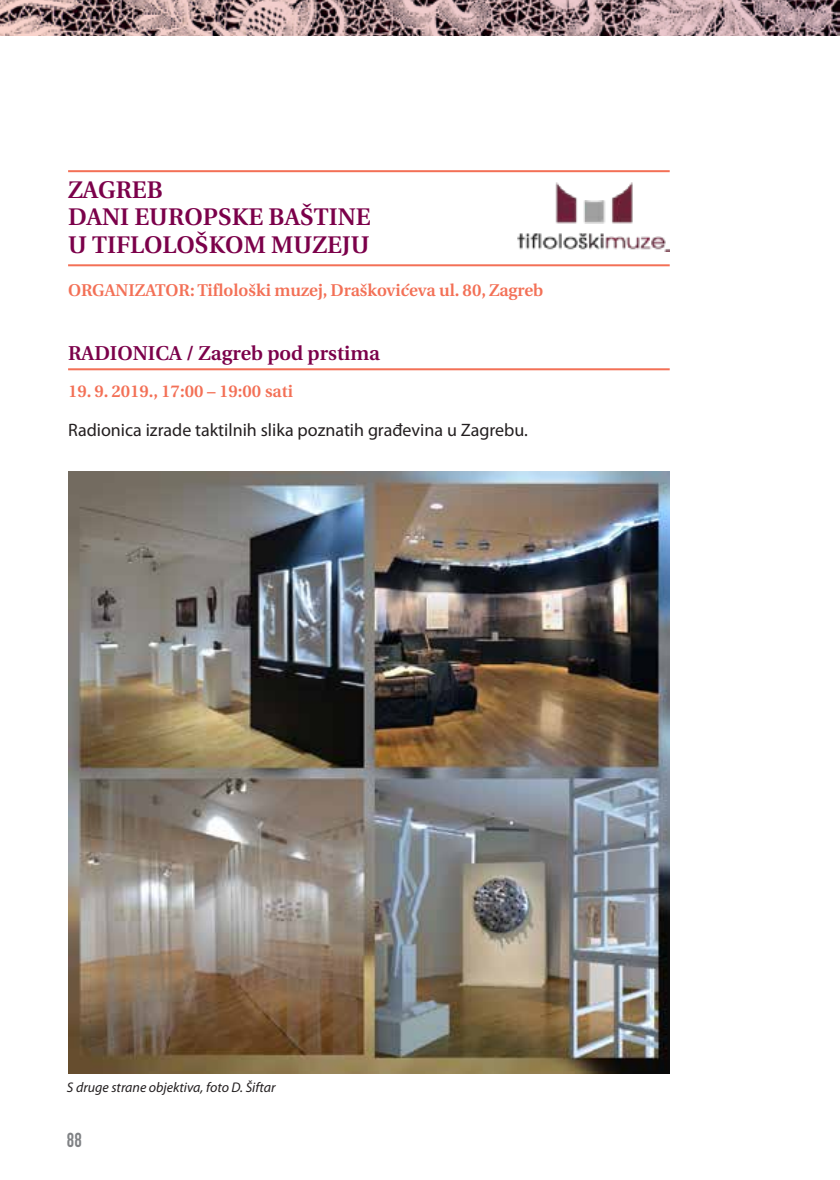
<style>
.page{position:relative;width:840px;height:1180px;background:#fff}
.page>*{position:absolute;margin:0;border:0;box-sizing:border-box;transform-origin:0 0}
.t1{font:600 24px/27.6px "Utopia";color:#7b004a}
.t2{font:600 20px "Utopia";color:#7b004a}
.t3{font:20px "DIN Engschrift Standard";color:#808285}
.t4{font:18px "Myriad Pro";color:#231f20}
.t5{font:600 17px "Utopia";color:#f37056}
.t6{font:italic 14px "Myriad Pro";color:#231f20}
</style>
<div class="page">
<svg style="left:0;top:0;width:839px;height:35px;background:#9c8284"></svg>
<hr style="left:68px;top:170px;width:601px;height:2px;background:#f37056">
<hr style="left:68px;top:264px;width:601px;height:2px;background:#f37056">
<hr style="left:68px;top:368px;width:601px;height:2px;background:#f37056">
<img style="left:68px;top:472px;width:601px;height:601px">
<img style="left:517px;top:182px;width:152px;height:70px">
<h1 class="t1" style="left:68px;top:176px;width:304px">ZAGREB<br>DANI EUROPSKE BAŠTINE<br>U TIFLOLOŠKOM MUZEJU</h1>
<p class="t5" style="left:68px;top:280px;width:476px">ORGANIZATOR: Tiflološki muzej, Draškovićeva ul. 80, Zagreb</p>
<p class="t2" style="left:68px;top:341px;width:313px">RADIONICA / Zagreb pod prstima</p>
<p class="t5" style="left:68px;top:382px;width:226px">19. 9. 2019., 17:00 – 19:00 sati</p>
<p class="t4" style="left:68px;top:418px;width:459px">Radionica izrade taktilnih slika poznatih građevina u Zagrebu.</p>
<p class="t6" style="left:67px;top:1079px;width:210px">S druge strane objektiva, foto D. Šiftar</p>
<p class="t3" style="left:67px;top:1128px;width:16px">88</p>
</div>
